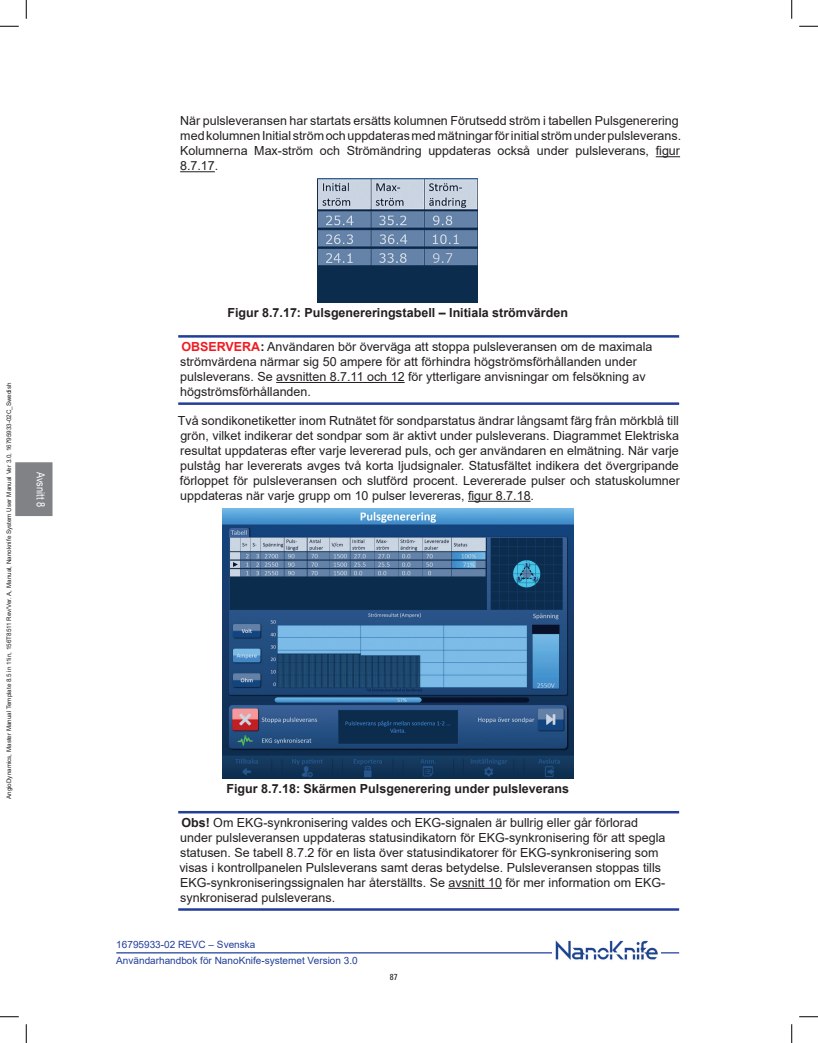
<style>
.page{position:relative;width:818px;height:1043px;background:#fff}
.page>*{position:absolute;margin:0;border:0;box-sizing:border-box;transform-origin:0 0}
.un_body_indent2{font:12.5px/15px "Arial";color:#231f20}
.un_caution_indent2{font:12.5px/15px "Arial";color:#231f20}
.un_figure_title{font:700 12.5px "Arial";color:#231f20}
.t1{font:11.25px "Arial Narrow";color:#fff}
.t2{font:10px/16.1px "Arial";color:#223e99}
.t3{font:condensed 8.75px "Univers LT Std";color:#231f20}
.t4{font:6.25px "Arial";color:#231f20}
.s1{font-weight:700;color:#ee1d23}
.s2{font-weight:700}
</style>
<div class="page">
<div style="left:15px;top:462px;width:37px;height:54px;background:#808285"></div>
<hr style="left:116px;top:952px;width:563px;height:1px;background:#223e99">
<img style="left:552px;top:940px;width:108px;height:20px">
<svg style="left:655px;top:156px;width:25px;height:1px"></svg>
<hr style="left:180px;top:171px;width:35px;height:1px;background:#231f20">
<hr style="left:178px;top:335px;width:501px;height:2px;background:#223e99">
<hr style="left:276px;top:382px;width:128px;height:1px;background:#231f20">
<hr style="left:178px;top:402px;width:501px;height:3px;background:#223e99">
<hr style="left:468px;top:501px;width:62px;height:1px;background:#231f20">
<hr style="left:178px;top:811px;width:501px;height:2px;background:#223e99">
<hr style="left:448px;top:887px;width:54px;height:1px;background:#231f20">
<hr style="left:178px;top:908px;width:501px;height:2px;background:#223e99">
<img style="left:318px;top:178px;width:159px;height:124px">
<img style="left:222px;top:508px;width:351px;height:270px">
<svg style="left:0;top:25px;width:19px;height:2px"></svg>
<svg style="left:799px;top:25px;width:19px;height:2px"></svg>
<svg style="left:0;top:1016px;width:19px;height:1px"></svg>
<svg style="left:799px;top:1016px;width:19px;height:1px"></svg>
<svg style="left:25px;top:0;width:2px;height:19px"></svg>
<svg style="left:25px;top:1024px;width:2px;height:18px"></svg>
<svg style="left:791px;top:0;width:1px;height:19px"></svg>
<svg style="left:791px;top:1024px;width:1px;height:18px"></svg>
<p class="t4" style="left:5px;top:799px;width:418px;rotate:-90deg">AngioDynamics, Master Manual Template 8.5 in 11in, 156T8511 Rev/Ver. A, Manual, Nanoknife System User Manual Ver 3.0, 16795933-02C_Swedish</p>
<p class="t1" style="left:49px;top:471px;width:37px;rotate:90deg">Avsnitt 8</p>
<p class="un_body_indent2" style="left:180px;top:113px;width:502px">När pulsleveransen har startats ersätts kolumnen Förutsedd ström i tabellen Pulsgenerering med kolumnen Initial ström och uppdateras med mätningar för initial ström under pulsleverans.<br>Kolumnerna Max-ström och Strömändring uppdateras också under pulsleverans, figur 8.7.17.</p>
<p class="un_figure_title" style="left:227px;top:304px;width:342px">Figur 8.7.17: Pulsgenereringstabell – Initiala strömvärden</p>
<p class="un_caution_indent2" style="left:180px;top:339px;width:473px"><span class="s1">OBSERVERA</span><span class="s2">:</span> Användaren bör överväga att stoppa pulsleveransen om de maximala strömvärdena närmar sig 50 ampere för att förhindra högströmsförhållanden under pulsleverans. Se avsnitten 8.7.11 och 12 för ytterligare anvisningar om felsökning av högströmsförhållanden.</p>
<p class="un_body_indent2" style="left:178px;top:413px;width:503px;text-align:justify">Två sondikonetiketter inom Rutnätet för sondparstatus ändrar långsamt färg från mörkblå till grön, vilket indikerar det sondpar som är aktivt under pulsleverans. Diagrammet Elektriska resultat uppdateras efter varje levererad puls, och ger användaren en elmätning. När varje pulståg har levererats avges två korta ljudsignaler. Statusfältet indikera det övergripande förloppet för pulsleveransen och slutförd procent. Levererade pulser och statuskolumner uppdateras när varje grupp om 10 pulser levereras, figur 8.7.18.</p>
<p class="un_figure_title" style="left:226px;top:780px;width:344px">Figur 8.7.18: Skärmen Pulsgenerering under pulsleverans</p>
<p class="un_caution_indent2" style="left:179px;top:815px;width:487px"><span class="s2">Obs!</span> Om EKG-synkronisering valdes och EKG-signalen är bullrig eller går förlorad under pulsleveransen uppdateras statusindikatorn för EKG-synkronisering för att spegla statusen. Se tabell 8.7.2 för en lista över statusindikatorer för EKG-synkronisering som visas i kontrollpanelen Pulsleverans samt deras betydelse. Pulsleveransen stoppas tills EKG-synkroniseringssignalen har återställts. Se avsnitt 10 för mer information om EKG&shy;synkroniserad pulsleverans.</p>
<p class="t2" style="left:116px;top:936px;width:243px">16795933-02 REVC – Svenska<br>Användarhandbok för NanoKnife-systemet Version 3.0</p>
<p class="t3" style="left:390px;top:971px;width:9px">87</p>
</div>
